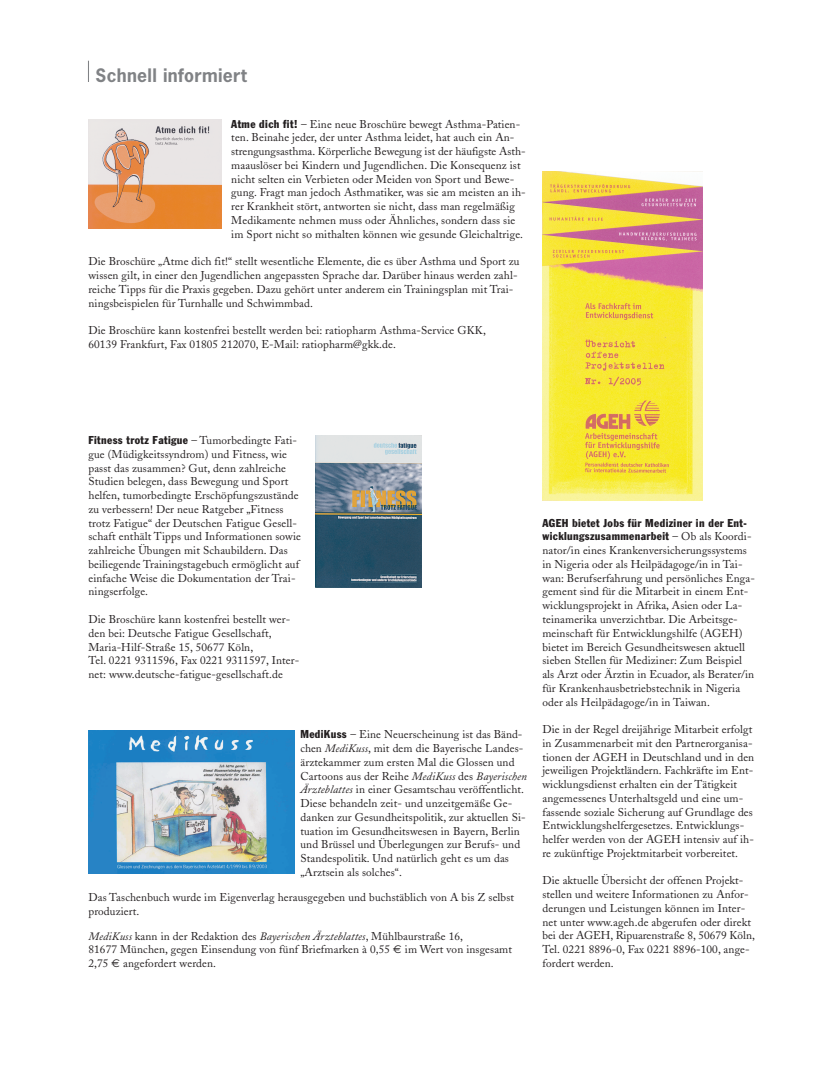
<style>
.page{position:relative;width:837px;height:1085px;background:#fff}
.page>*{position:absolute;margin:0;border:0;box-sizing:border-box;transform-origin:0 0}
.t1{font:700 17.5px "News Gothic";letter-spacing:.02em;color:#808285}
.t2{font:11.25px/13.8px "Adobe Caslon";letter-spacing:.01em;color:#231f20}
.t3{font:condensed 11.25px/13.8px "Franklin Gothic";letter-spacing:.03em;color:#231f20}
.s1{font-family:"Franklin Gothic";font-stretch:condensed}
.s2{font-family:"Adobe Caslon";font-stretch:normal}
.s3{font-style:italic}
.s4{font-family:"Euro Sans"}
</style>
<div class="page">
<svg style="left:88px;top:61px;width:1px;height:21px"></svg>
<img style="left:88px;top:119px;width:133px;height:109px">
<img style="left:315px;top:436px;width:106px;height:151px">
<img style="left:542px;top:171px;width:159px;height:329px">
<img style="left:88px;top:730px;width:206px;height:143px">
<h1 class="t1" style="left:95px;top:68px;width:153px">Schnell informiert</h1>
<p class="t2" style="left:231px;top:118px;width:296px"><span class="s1">Atme dich fit!</span> – Eine neue Broschüre bewegt Asthma-Patien&shy;ten. Beinahe jeder, der unter Asthma leidet, hat auch ein An&shy;strengungsasthma. Körperliche Bewegung ist der häufigste Asth&shy;maauslöser bei Kindern und Jugendlichen. Die Konsequenz ist nicht selten ein Verbieten oder Meiden von Sport und Bewe&shy;gung. Fragt man jedoch Asthmatiker, was sie am meisten an ih&shy;rer Krankheit stört, antworten sie nicht, dass man regelmäßig Medikamente nehmen muss oder Ähnliches, sondern dass sie im Sport nicht so mithalten können wie gesunde Gleichaltrige.</p>
<p class="t2" style="left:88px;top:256px;width:432px">Die Broschüre „Atme dich fit!“ stellt wesentliche Elemente, die es über Asthma und Sport zu wissen gilt, in einer den Jugendlichen angepassten Sprache dar. Darüber hinaus werden zahl&shy;reiche Tipps für die Praxis gegeben. Dazu gehört unter anderem ein Trainingsplan mit Trai&shy;ningsbeispielen für Turnhalle und Schwimmbad.</p>
<p class="t2" style="left:88px;top:324px;width:399px">Die Broschüre kann kostenfrei bestellt werden bei: ratiopharm Asthma-Service GKK,<br>60139 Frankfurt, Fax 01805 212070, E-Mail: ratiopharm@gkk.de.</p>
<p class="t3" style="left:88px;top:434px;width:210px">Fitness trotz Fatigue <span class="s2">– Tumorbedingte Fati-</span></p>
<p class="t2" style="left:88px;top:448px;width:214px">gue (Müdigkeitssyndrom) und Fitness, wie passt das zusammen? Gut, denn zahlreiche Studien belegen, dass Bewegung und Sport helfen, tumorbedingte Erschöpfungszustände zu verbessern! Der neue Ratgeber „Fitness trotz Fatigue“ der Deutschen Fatigue Gesell&shy;schaft enthält Tipps und Informationen sowie zahlreiche Übungen mit Schaubildern. Das beiliegende Trainingstagebuch ermöglicht auf einfache Weise die Dokumentation der Trai&shy;ningserfolge.</p>
<p class="t2" style="left:88px;top:613px;width:212px">Die Broschüre kann kostenfrei bestellt wer&shy;den bei: Deutsche Fatigue Gesellschaft, Maria-Hilf-Straße 15, 50677 Köln,<br>Tel. 0221 9311596, Fax 0221 9311597, Inter&shy;net: www.deutsche-fatigue-gesellschaft.de</p>
<p class="t2" style="left:300px;top:729px;width:228px"><span class="s1">MediKuss</span> – Eine Neuerscheinung ist das Bänd&shy;chen <span class="s3">MediKuss</span>, mit dem die Bayerische Landes&shy;ärztekammer zum ersten Mal die Glossen und Cartoons aus der Reihe <span class="s3">MediKuss</span> des <span class="s3">Bayerischen Ärzteblattes</span> in einer Gesamtschau veröffentlicht.<br>Diese behandeln zeit- und unzeitgemäße Ge&shy;danken zur Gesundheitspolitik, zur aktuellen Si&shy;tuation im Gesundheitswesen in Bayern, Berlin und Brüssel und Überlegungen zur Berufs- und Standespolitik. Und natürlich geht es um das „Arztsein als solches“.</p>
<p class="t2" style="left:88px;top:891px;width:427px">Das Taschenbuch wurde im Eigenverlag herausgegeben und buchstäblich von A bis Z selbst produziert.</p>
<p class="t2" style="left:88px;top:930px;width:425px"><span class="s3">MediKuss</span> kann in der Redaktion des <span class="s3">Bayerischen Ärzteblattes</span>, Mühlbaurstraße 16,<br>81677 München, gegen Einsendung von fünf Briefmarken à 0,55 <span class="s4">€</span> im Wert von insgesamt<br>2,75 <span class="s4">€</span> angefordert werden.</p>
<p class="t3" style="left:542px;top:516px;width:210px">AGEH bietet Jobs für Mediziner in der Ent&shy;wicklungszusammenarbeit <span class="s2">– Ob als Koordi-</span></p>
<p class="t2" style="left:542px;top:544px;width:214px">nator/in eines Krankenversicherungssystems in Nigeria oder als Heilpädagoge/in in Tai&shy;wan: Berufserfahrung und persönliches Enga&shy;gement sind für die Mitarbeit in einem Ent&shy;wicklungsprojekt in Afrika, Asien oder La&shy;teinamerika unverzichtbar. Die Arbeitsge&shy;meinschaft für Entwicklungshilfe (AGEH) bietet im Bereich Gesundheitswesen aktuell sieben Stellen für Mediziner: Zum Beispiel als Arzt oder Ärztin in Ecuador, als Berater/in für Krankenhausbetriebstechnik in Nigeria oder als Heilpädagoge/in in Taiwan.</p>
<p class="t2" style="left:542px;top:723px;width:213px">Die in der Regel dreijährige Mitarbeit erfolgt in Zusammenarbeit mit den Partnerorganisa&shy;tionen der AGEH in Deutschland und in den jeweiligen Projektländern. Fachkräfte im Ent&shy;wicklungsdienst erhalten ein der Tätigkeit angemessenes Unterhaltsgeld und eine um&shy;fassende soziale Sicherung auf Grundlage des Entwicklungshelfergesetzes. Entwicklungs&shy;helfer werden von der AGEH intensiv auf ih&shy;re zukünftige Projektmitarbeit vorbereitet.</p>
<p class="t2" style="left:542px;top:874px;width:214px">Die aktuelle Übersicht der offenen Projekt&shy;stellen und weitere Informationen zu Anfor&shy;derungen und Leistungen können im Inter&shy;net unter www.ageh.de abgerufen oder direkt bei der AGEH, Ripuarenstraße 8, 50679 Köln, Tel. 0221 8896-0, Fax 0221 8896-100, ange&shy;fordert werden.</p>
</div>
